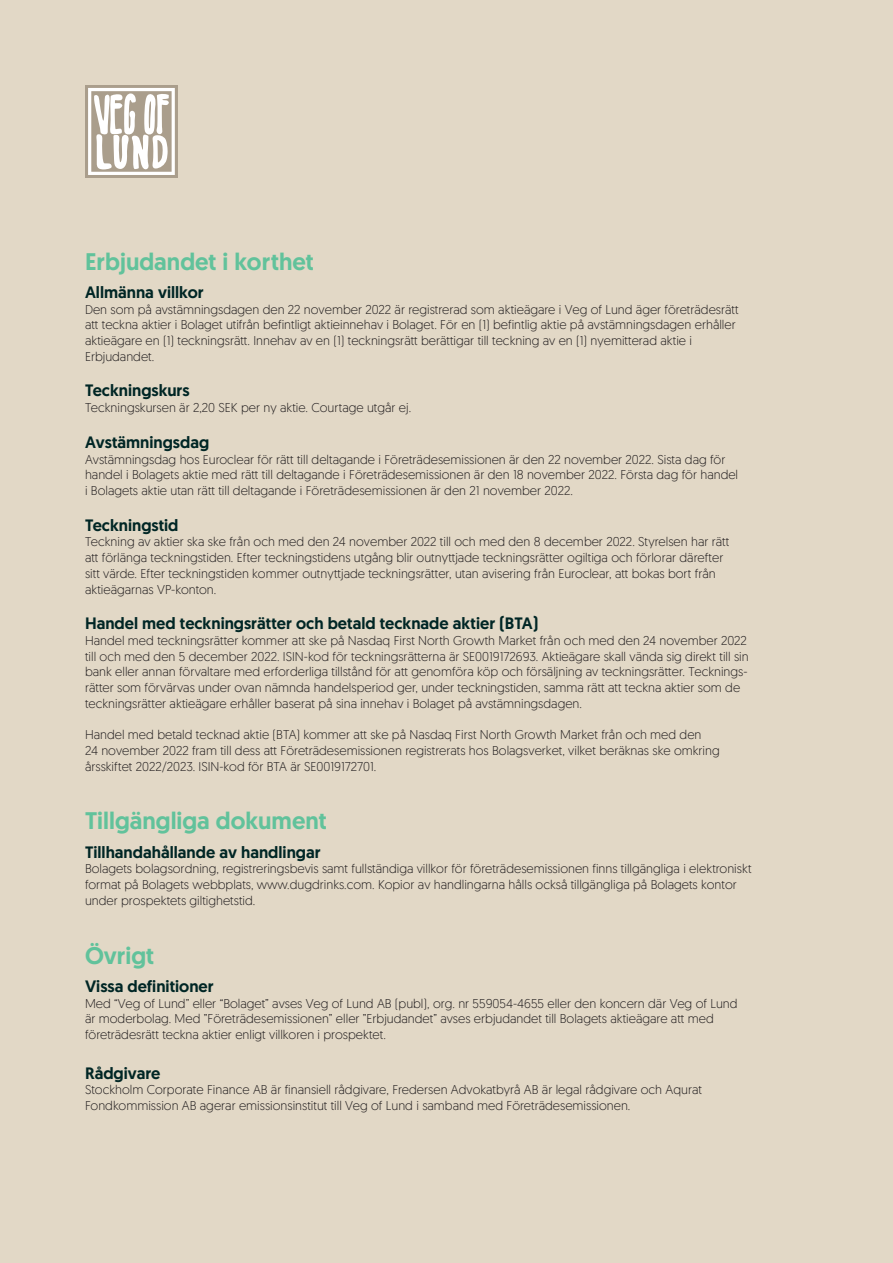
<style>
.page{position:relative;width:893px;height:1263px;background:#e2d8c6}
.page>*{position:absolute;margin:0;border:0;box-sizing:border-box;transform-origin:0 0}
.t1{font:500 24px "Geomanist";color:#61c29b}
.t2{font:500 16.5px "Geomanist";color:#002625}
.t3{font:300 12.75px/15.8px "Geomanist";color:#231f20}
</style>
<div class="page">
<div style="left:85px;top:85px;width:93px;height:93px;background:#aa9e8c"></div>
<svg style="left:88px;top:88px;width:87px;height:87px"></svg>
<h1 class="t1" style="left:85px;top:245px;width:230px">Erbjudandet i korthet</h1>
<p class="t2" style="left:85px;top:281px;width:120px">Allmänna villkor</p>
<p class="t3" style="left:85px;top:301px;width:655px">Den som på avstämningsdagen den 22 november 2022 är registrerad som aktieägare i Veg of Lund äger företrädesrätt att teckna aktier i Bolaget utifrån befintligt aktieinnehav i Bolaget. För en (1) befintlig aktie på avstämningsdagen erhåller aktieägare en (1) teckningsrätt. Innehav av en (1) teckningsrätt berättigar till teckning av en (1) nyemitterad aktie i Erbjudandet.</p>
<p class="t2" style="left:85px;top:380px;width:106px">Teckningskurs</p>
<p class="t3" style="left:85px;top:399px;width:328px">Teckningskursen är 2,20 SEK per ny aktie. Courtage utgår ej.</p>
<p class="t2" style="left:85px;top:431px;width:126px">Avstämningsdag</p>
<p class="t3" style="left:85px;top:451px;width:655px">Avstämningsdag hos Euroclear för rätt till deltagande i Företrädesemissionen är den 22 november 2022. Sista dag för handel i Bolagets aktie med rätt till deltagande i Företrädesemissionen är den 18 november 2022. Första dag för handel i Bolagets aktie utan rätt till deltagande i Företrädesemissionen är den 21 november 2022.</p>
<p class="t2" style="left:85px;top:514px;width:95px">Teckningstid</p>
<p class="t3" style="left:85px;top:533px;width:646px">Teckning av aktier ska ske från och med den 24 november 2022 till och med den 8 december 2022. Styrelsen har rätt att förlänga teckningstiden. Efter teckningstidens utgång blir outnyttjade teckningsrätter ogiltiga och förlorar därefter sitt värde. Efter teckningstiden kommer outnyttjade teckningsrätter, utan avisering från Euroclear, att bokas bort från aktieägarnas VP-konton.</p>
<p class="t2" style="left:85px;top:612px;width:455px">Handel med teckningsrätter och betald tecknade aktier (BTA)</p>
<p class="t3" style="left:85px;top:632px;width:665px">Handel med teckningsrätter kommer att ske på Nasdaq First North Growth Market från och med den 24 november 2022 till och med den 5 december 2022. ISIN-kod för teckningsrätterna är SE0019172693. Aktieägare skall vända sig direkt till sin bank eller annan förvaltare med erforderliga tillstånd för att genomföra köp och försäljning av teckningsrätter. Tecknings&shy;rätter som förvärvas under ovan nämnda handelsperiod ger, under teckningstiden, samma rätt att teckna aktier som de teckningsrätter aktieägare erhåller baserat på sina innehav i Bolaget på avstämningsdagen.</p>
<p class="t3" style="left:85px;top:727px;width:636px">Handel med betald tecknad aktie (BTA) kommer att ske på Nasdaq First North Growth Market från och med den<br>24 november 2022 fram till dess att Företrädesemissionen registrerats hos Bolagsverket, vilket beräknas ske omkring årsskiftet 2022/2023. ISIN-kod för BTA är SE0019172701.</p>
<h1 class="t1" style="left:85px;top:805px;width:243px">Tillgängliga dokument</h1>
<p class="t2" style="left:85px;top:841px;width:237px">Tillhandahållande av handlingar</p>
<p class="t3" style="left:85px;top:861px;width:668px">Bolagets bolagsordning, registreringsbevis samt fullständiga villkor för företrädesemissionen finns tillgängliga i elektroniskt format på Bolagets webbplats, www.dugdrinks.com. Kopior av handlingarna hålls också tillgängliga på Bolagets kontor under prospektets giltighetstid.</p>
<h1 class="t1" style="left:85px;top:939px;width:71px">Övrigt</h1>
<p class="t2" style="left:85px;top:975px;width:130px">Vissa definitioner</p>
<p class="t3" style="left:85px;top:995px;width:654px">Med “Veg of Lund” eller “Bolaget” avses Veg of Lund AB (publ), org. nr 559054-4655 eller den koncern där Veg of Lund är moderbolag. Med ”Företrädesemissionen” eller ”Erbjudandet” avses erbjudandet till Bolagets aktieägare att med företrädesrätt teckna aktier enligt villkoren i prospektet.</p>
<p class="t2" style="left:85px;top:1062px;width:77px">Rådgivare</p>
<p class="t3" style="left:85px;top:1081px;width:618px">Stockholm Corporate Finance AB är finansiell rådgivare, Fredersen Advokatbyrå AB är legal rådgivare och Aqurat<br>Fondkommission AB agerar emissionsinstitut till Veg of Lund i samband med Företrädesemissionen.</p>
</div>
